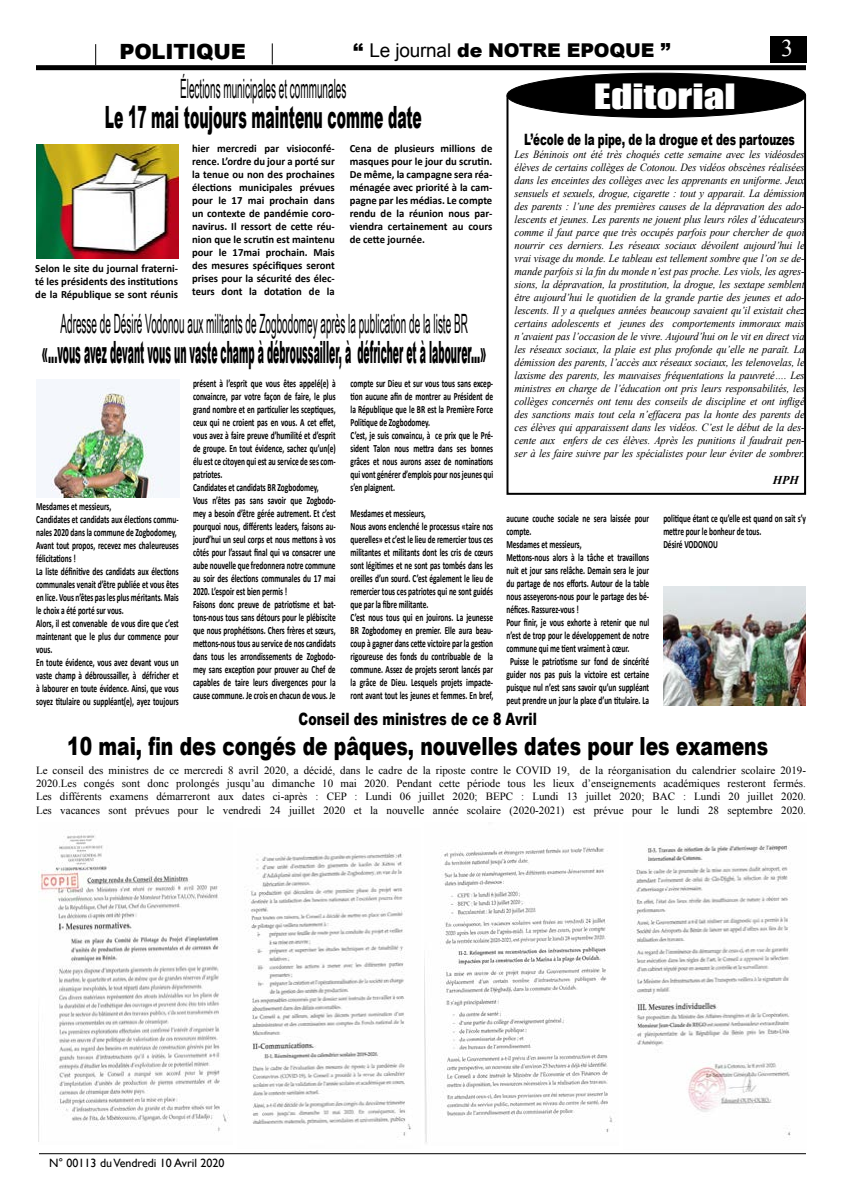
<style>
.page{position:relative;width:842px;height:1191px;background:#fff}
.page>*{position:absolute;margin:0;border:0;box-sizing:border-box;transform-origin:0 0}
.t1{font:32px "Impact";color:#fff;scale:1.29 1}
.t2{font:900 30.7px "Arial";color:#000;scale:.3 1}
.t3{font:900 30.7px "Arial";color:#000;scale:.45 1}
.t4{font:26.6px "Arial Narrow";color:#000;scale:.46 1}
.t5{font:900 25px "Arial";color:#000;scale:.75 1}
.t6{font:24px "Times New Roman";color:#fff}
.t7{font:900 21px "Arial";letter-spacing:-.01em;color:#000}
.t8{font:900 19px "Arial";letter-spacing:-.01em;color:#000}
.t9{font:900 17px "Arial";color:#000;scale:.74 1}
.t10{font:900 15.6px "Arial";letter-spacing:-.01em;color:#000;scale:.67 1}
.t11{font:12px "Gill Sans";color:#000}
.t12{font:italic 700 12px "Times New Roman";color:#000}
.t13{font:700 11px/13px "Calibri";color:#000;scale:.67 1}
.t14{font:italic 11px/13px "Times New Roman";letter-spacing:-.01em;color:#000;text-align:justify;scale:.95 1}
.t15{font:700 11px/13px "Calibri";color:#000;text-align:justify}
.t16{font:11px/13.2px "Times New Roman";color:#000;text-align:justify}
.s1{font-weight:400}
</style>
<div class="page">
<hr style="left:39px;top:1153px;width:767px;height:1px;background:#000">
<div style="left:36px;top:65px;width:770px;height:5px;background:#000"></div>
<svg style="left:95px;top:44px;width:1px;height:21px"></svg>
<svg style="left:272px;top:43px;width:1px;height:21px"></svg>
<div style="left:770px;top:36px;width:36px;height:27px;background:#000"></div>
<div style="left:507px;top:73px;width:298px;height:44px;background:#000;border-radius:50%"></div>
<div style="left:506px;top:73px;width:300px;height:45px;border:1px solid #000;border-radius:50%"></div>
<div style="left:506px;top:95px;width:300px;height:400px;border:2px solid #000"></div>
<svg style="left:594px;top:95px;width:131px;height:3px"></svg>
<img style="left:36px;top:145px;width:143px;height:114px">
<img style="left:38px;top:835px;width:191px;height:307px">
<img style="left:37px;top:379px;width:143px;height:119px">
<img style="left:250px;top:852px;width:161px;height:284px">
<img style="left:425px;top:846px;width:188px;height:297px">
<img style="left:631px;top:845px;width:160px;height:291px">
<img style="left:663px;top:587px;width:143px;height:118px">
<h3 class="t7" style="left:119px;top:37px;width:126px">POLITIQUE</h3>
<h3 class="t8" style="left:353px;top:36px;width:319px">‘‘ <span class="s1">Le journal</span> de notre Epoque ’’</h3>
<h3 class="t6" style="left:781px;top:31px;width:13px">3</h3>
<h1 class="t1" style="left:594px;top:71px;width:111px">Editorial</h1>
<h3 class="t4" style="left:180px;top:69px;width:363px">Élections municipales et communales</h3>
<h2 class="t3" style="left:105px;top:95px;width:706px">Le 17 mai toujours maintenu comme date</h2>
<h3 class="t10" style="left:524px;top:128px;width:406px">L’école de la pipe, de la drogue et des partouzes</h3>
<p class="t14" style="left:514px;top:147px;width:307px">Les Béninois ont été très choqués cette semaine avec les vidéosdes élèves de certains collèges de Cotonou. Des vidéos obscènes réalisées dans les enceintes des collèges avec les apprenants en uniforme. Jeux sensuels et sexuels, drogue, cigarette : tout y apparait. La démission des parents : l’une des premières causes de la dépravation des ado&shy;lescents et jeunes. Les parents ne jouent plus leurs rôles d’éducateurs comme il faut parce que très occupés parfois pour chercher de quoi nourrir ces derniers. Les réseaux sociaux dévoilent aujourd’hui le vrai visage du monde. Le tableau est tellement sombre que l’on se de&shy;mande parfois si la fin du monde n’est pas proche. Les viols, les agres&shy;sions, la dépravation, la prostitution, la drogue, les sextape semblent être aujourd’hui le quotidien de la grande partie des jeunes et ado&shy;lescents. Il y a quelques années beaucoup savaient qu’il existait chez certains adolescents et jeunes des comportements immoraux mais n’avaient pas l’occasion de le vivre. Aujourd’hui on le vit en direct via les réseaux sociaux, la plaie est plus profonde qu’elle ne paraît. La démission des parents, l’accès aux réseaux sociaux, les telenovelas, le laxisme des parents, les mauvaises fréquentations la pauvreté…. Les ministres en charge de l’éducation ont pris leurs responsabilités, les collèges concernés ont tenu des conseils de discipline et ont infligé des sanctions mais tout cela n’effacera pas la honte des parents de ces élèves qui apparaissent dans les vidéos. C’est le début de la des&shy;cente aux enfers de ces élèves. Après les punitions il faudrait pen&shy;ser à les faire suivre par les spécialistes pour leur éviter de sombrer.</p>
<p class="t15" style="left:192px;top:141px;width:144px">hier mercredi par visioconfé&shy;rence. L’ordre du jour a porté sur la tenue ou non des prochaines élections municipales prévues pour le 17 mai prochain dans un contexte de pandémie coro&shy;navirus. Il ressort de cette réu&shy;nion que le scrutin est maintenu pour le 17mai prochain. Mais des mesures spécifiques seront prises pour la sécurité des élec&shy;teurs dont la dotation de la</p>
<p class="t15" style="left:350px;top:141px;width:144px">Cena de plusieurs millions de masques pour le jour du scrutin.<br>De même, la campagne sera réa&shy;ménagée avec priorité à la cam&shy;pagne par les médias. Le compte rendu de la réunion nous par&shy;viendra certainement au cours de cette journée.</p>
<p class="t15" style="left:35px;top:261px;width:144px">Selon le site du journal fraterni&shy;té les présidents des institutions de la République se sont réunis</p>
<h3 class="t4" style="left:60px;top:304px;width:887px">Adresse de Désiré Vodonou aux militants de Zogbodomey après la publication de la liste BR</h3>
<h2 class="t2" style="left:42px;top:329px;width:1483px">«...vous avez devant vous un vaste champ à débroussailler, à défricher et à labourer...»</h2>
<p class="t13" style="left:193px;top:376px;width:214px">présent à l’esprit que vous êtes appelé(e) à convaincre, par votre façon de faire, le plus grand nombre et en particulier les sceptiques, ceux qui ne croient pas en vous. A cet effet, vous avez à faire preuve d’humilité et d’esprit de groupe. En tout évidence, sachez qu’un(e) élu est ce citoyen qui est au service de ses com&shy;patriotes.<br>Candidates et candidats BR Zogbodomey, Vous n’êtes pas sans savoir que Zogbodo&shy;mey a besoin d’être gérée autrement. Et c’est pourquoi nous, différents leaders, faisons au&shy;jourd’hui un seul corps et nous mettons à vos côtés pour l’assaut final qui va consacrer une aube nouvelle que fredonnera notre commune au soir des élections communales du 17 mai 2020. L’espoir est bien permis !<br>Faisons donc preuve de patriotisme et bat&shy;tons-nous tous sans détours pour le plébiscite que nous prophétisons. Chers frères et sœurs, mettons-nous tous au service de nos candidats dans tous les arrondissements de Zogbodo&shy;mey sans exception pour prouver au Chef de capables de taire leurs divergences pour la cause commune. Je crois en chacun de vous. Je</p>
<p class="t13" style="left:351px;top:376px;width:214px">compte sur Dieu et sur vous tous sans excep&shy;tion aucune afin de montrer au Président de la République que le BR est la Première Force Politique de Zogbodomey.<br>C’est, je suis convaincu, à ce prix que le Pré&shy;sident Talon nous mettra dans ses bonnes grâces et nous aurons assez de nominations qui vont générer d’emplois pour nos jeunes qui s’en plaignent.</p>
<p class="t12" style="left:773px;top:472px;width:28px">HPH</p>
<p class="t13" style="left:36px;top:499px;width:214px">Mesdames et messieurs,<br>Candidates et candidats aux élections commu&shy;nales 2020 dans la commune de Zogbodomey, Avant tout propos, recevez mes chaleureuses félicitations !<br>La liste définitive des candidats aux élections communales venait d’être publiée et vous êtes en lice. Vous n’êtes pas les plus méritants. Mais le choix a été porté sur vous.<br>Alors, il est convenable de vous dire que c’est maintenant que le plus dur commence pour vous.<br>En toute évidence, vous avez devant vous un vaste champ à débroussailler, à défricher et à labourer en toute évidence. Ainsi, que vous soyez titulaire ou suppléant(e), ayez toujours</p>
<p class="t13" style="left:351px;top:506px;width:214px">Mesdames et messieurs,<br>Nous avons enclenché le processus «taire nos querelles» et c’est le lieu de remercier tous ces militantes et militants dont les cris de cœurs sont légitimes et ne sont pas tombés dans les oreilles d’un sourd. C’est également le lieu de remercier tous ces patriotes qui ne sont guidés que par la fibre militante.<br>C’est nous tous qui en jouirons. La jeunesse BR Zogbodomey en premier. Elle aura beau&shy;coup à gagner dans cette victoire par la gestion rigoureuse des fonds du contribuable de la commune. Assez de projets seront lancés par la grâce de Dieu. Lesquels projets impacte&shy;ront avant tout les jeunes et femmes. En bref,</p>
<p class="t13" style="left:506px;top:511px;width:214px">aucune couche sociale ne sera laissée pour</p>
<p class="t13" style="left:663px;top:511px;width:214px">politique étant ce qu’elle est quand on sait s’y mettre pour le bonheur de tous.<br>Désiré VODONOU</p>
<p class="t13" style="left:506px;top:524px;width:39px">compte.</p>
<p class="t13" style="left:506px;top:537px;width:114px">Mesdames et messieurs,</p>
<p class="t13" style="left:506px;top:550px;width:214px">Mettons-nous alors à la tâche et travaillons</p>
<p class="t13" style="left:506px;top:563px;width:214px">nuit et jour sans relâche. Demain sera le jour</p>
<p class="t13" style="left:506px;top:576px;width:214px">du partage de nos efforts. Autour de la table</p>
<p class="t13" style="left:506px;top:589px;width:214px">nous asseyerons-nous pour le partage des bé-</p>
<p class="t13" style="left:506px;top:602px;width:109px">néfices. Rassurez-vous !</p>
<p class="t13" style="left:506px;top:615px;width:214px">Pour finir, je vous exhorte à retenir que nul</p>
<p class="t13" style="left:506px;top:628px;width:214px">n’est de trop pour le développement de notre</p>
<p class="t13" style="left:506px;top:641px;width:185px">commune qui me tient vraiment à cœur.</p>
<p class="t13" style="left:510px;top:654px;width:209px">Puisse le patriotisme sur fond de sincérité</p>
<p class="t13" style="left:506px;top:667px;width:214px">guider nos pas puis la victoire est certaine</p>
<p class="t13" style="left:506px;top:680px;width:214px">puisque nul n’est sans savoir qu’un suppléant</p>
<p class="t13" style="left:506px;top:693px;width:214px">peut prendre un jour la place d’un titulaire. La</p>
<h3 class="t9" style="left:299px;top:706px;width:324px">Conseil des ministres de ce 8 Avril</h3>
<h3 class="t5" style="left:67px;top:727px;width:936px">10 mai, fin des congés de pâques, nouvelles dates pour les examens</h3>
<p class="t16" style="left:36px;top:763px;width:771px">Le conseil des ministres de ce mercredi 8 avril 2020, a décidé, dans le cadre de la riposte contre le COVID 19, de la réorganisation du calendrier scolaire 2019- 2020.Les congés sont donc prolongés jusqu’au dimanche 10 mai 2020. Pendant cette période tous les lieux d’enseignements académiques resteront fermés.<br>Les différents examens démarreront aux dates ci-après : CEP : Lundi 06 juillet 2020; BEPC : Lundi 13 juillet 2020; BAC : Lundi 20 juillet 2020.<br>Les vacances sont prévues pour le vendredi 24 juillet 2020 et la nouvelle année scolaire (2020-2021) est prévue pour le lundi 28 septembre 2020.</p>
<p class="t11" style="left:49px;top:1156px;width:177px">N° 00113 du Vendredi 10 Avril 2020</p>
</div>
